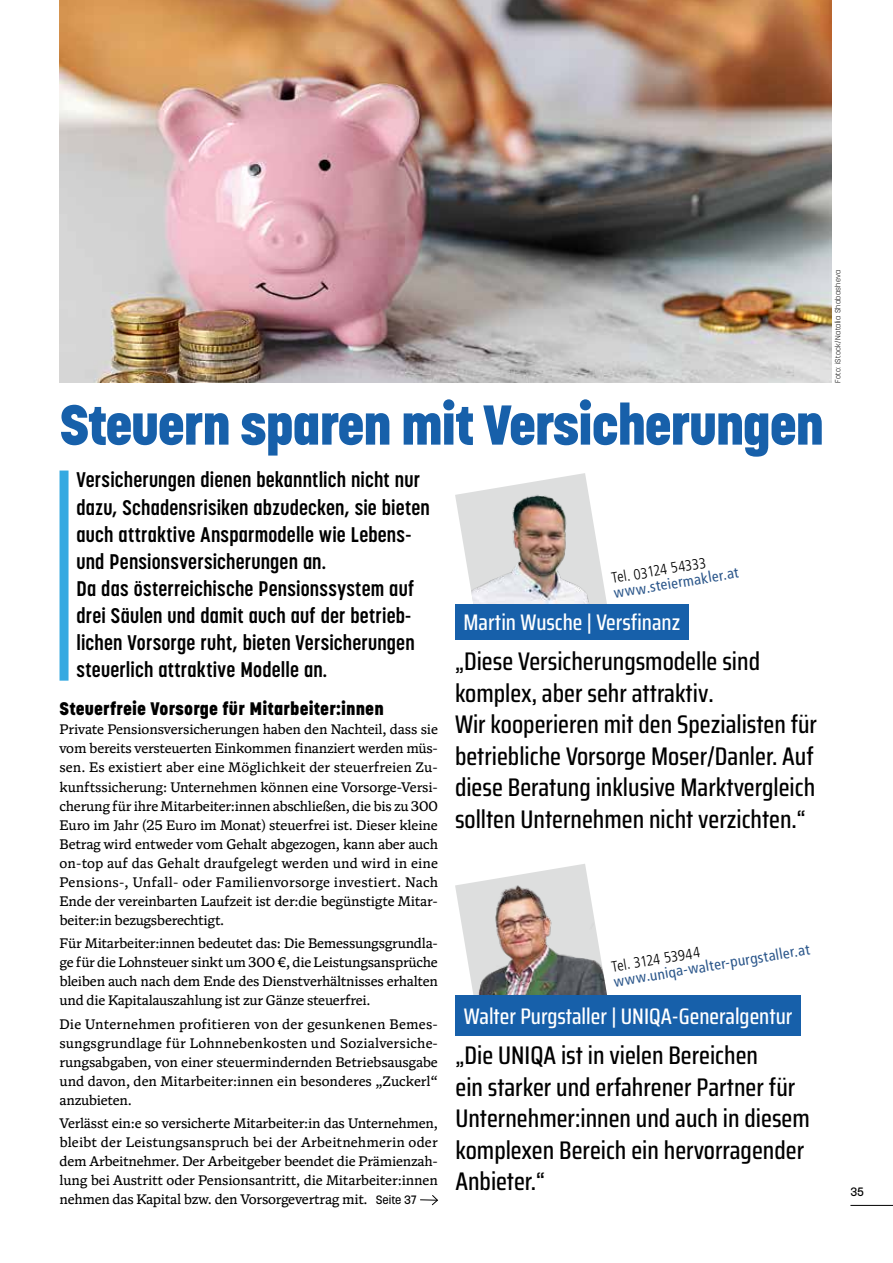
<style>
.page{position:relative;width:893px;height:1263px;background:#fff}
.page>*{position:absolute;margin:0;border:0;box-sizing:border-box;transform-origin:0 0}
.t1{font:800 55.5px "Korolev";letter-spacing:-.03em;color:#1760aa}
.t2{font:500 25.5px/31.5px "Saira Condensed";color:#000}
.t3{font:500 22.5px "Saira Condensed";color:#fff}
.t4{font:700 21px/27px "Korolev Condensed";letter-spacing:.005em;color:#000}
.t5{font:800 18px "Korolev";letter-spacing:.01em;color:#000}
.t6{font:condensed 15px "Frutiger LT Std";color:#285489}
.t7{font:300 condensed 15px "Frutiger LT Std";color:#000}
.t8{font:13.95px/19px "Antonia Variable";letter-spacing:-.015em;color:#000;text-align:justify}
.t9{font:500 12px "Korolev";color:#000}
.t10{font:300 7.5px "Korolev";letter-spacing:.05em;color:#000}
.s1{font-family:"Korolev";font-weight:500;font-size:12px}
</style>
<div class="page">
<hr style="left:850px;top:1205px;width:43px;height:1px;background:#000">
<div style="left:60px;top:470px;width:9px;height:211px;background:#34a9e1"></div>
<img style="left:455px;top:473px;width:149px;height:132px">
<svg style="left:549px;top:864px;width:37px;height:6px"></svg>
<img style="left:455px;top:870px;width:152px;height:125px">
<div style="left:455px;top:605px;width:234px;height:35px;background:#1760aa"></div>
<div style="left:455px;top:995px;width:346px;height:40px;background:#1760aa"></div>
<svg style="left:420px;top:1195px;width:18px;height:11px"></svg>
<img style="left:60px;top:0;width:771px;height:383px">
<h1 class="t1" style="left:60px;top:390px;width:766px">Steuern sparen mit Versicherungen</h1>
<p class="t4" style="left:77px;top:466px;width:355px">Versicherungen dienen bekanntlich nicht nur dazu, Schadensrisiken abzudecken, sie bieten auch attraktive Ansparmodelle wie Lebens&shy;und Pensionsversicherungen an.<br>Da das österreichische Pensionssystem auf drei Säulen und damit auch auf der betrieb&shy;lichen Vorsorge ruht, bieten Versicherungen steuerlich attraktive Modelle an.</p>
<p class="t7" style="left:610px;top:570px;width:97px;rotate:-10deg">Tel. 03124 54333</p>
<p class="t6" style="left:613px;top:585px;width:128px;rotate:-10deg">www.steiermakler.at</p>
<h3 class="t3" style="left:463px;top:606px;width:218px">Martin Wusche | Versfinanz</h3>
<h2 class="t2" style="left:455px;top:645px;width:364px">„Diese Versicherungsmodelle sind komplex, aber sehr attraktiv.<br>Wir kooperieren mit den Spezialisten für betriebliche Vorsorge Moser/Danler. Auf diese Beratung inklusive Marktvergleich sollten Unternehmen nicht verzichten.“</h2>
<p class="t5" style="left:60px;top:698px;width:326px">Steuerfreie Vorsorge für Mitarbeiter:innen</p>
<p class="t8" style="left:60px;top:720px;width:380px">Private Pensionsversicherungen haben den Nachteil, dass sie vom bereits versteuerten Einkommen finanziert werden müs&shy;sen. Es existiert aber eine Möglichkeit der steuerfreien Zu&shy;kunftssicherung: Unternehmen können eine Vorsorge-Versi&shy;cherung für ihre Mitarbeiter:innen abschließen, die bis zu 300<br>Euro im Jahr (25 Euro im Monat) steuerfrei ist. Dieser kleine Betrag wird entweder vom Gehalt abgezogen, kann aber auch on-top auf das Gehalt draufgelegt werden und wird in eine Pensions-, Unfall- oder Familienvorsorge investiert. Nach Ende der vereinbarten Laufzeit ist der:die begünstigte Mitar&shy;beiter:in bezugsberechtigt.</p>
<p class="t8" style="left:60px;top:934px;width:380px">Für Mitarbeiter:innen bedeutet das: Die Bemessungsgrundla&shy;ge für die Lohnsteuer sinkt um 300 €, die Leistungsansprüche bleiben auch nach dem Ende des Dienstverhältnisses erhalten und die Kapitalauszahlung ist zur Gänze steuerfrei.</p>
<p class="t8" style="left:60px;top:1015px;width:380px">Die Unternehmen profitieren von der gesunkenen Bemes&shy;sungsgrundlage für Lohnnebenkosten und Sozialversiche&shy;rungsabgaben, von einer steuermindernden Betriebsausgabe und davon, den Mitarbeiter:innen ein besonderes „Zuckerl“ anzubieten.</p>
<p class="t8" style="left:60px;top:1114px;width:380px">Verlässt ein:e so versicherte Mitarbeiter:in das Unternehmen, bleibt der Leistungsanspruch bei der Arbeitnehmerin oder dem Arbeitnehmer. Der Arbeitgeber beendet die Prämienzah&shy;lung bei Austritt oder Pensionsantritt, die Mitarbeiter:innen nehmen das Kapital bzw. den Vorsorgevertrag mit. <span class="s1">Seite 37</span></p>
<p class="t6" style="left:613px;top:974px;width:200px;rotate:-10deg">www.uniqa-walter-purgstaller.at</p>
<p class="t7" style="left:610px;top:959px;width:91px;rotate:-10deg">Tel. 3124 53944</p>
<h3 class="t3" style="left:464px;top:999px;width:330px">Walter Purgstaller | UNIQA-Generalgentur</h3>
<h2 class="t2" style="left:455px;top:1039px;width:356px">„Die UNIQA ist in vielen Bereichen<br>ein starker und erfahrener Partner für<br>Unternehmer:innen und auch in diesem komplexen Bereich ein hervorragender<br>Anbieter.“</h2>
<p class="t10" style="left:833px;top:383px;width:115px;rotate:-90deg">Foto: iStock/Natalia Shabasheva</p>
<p class="t9" style="left:850px;top:1184px;width:15px">35</p>
</div>
